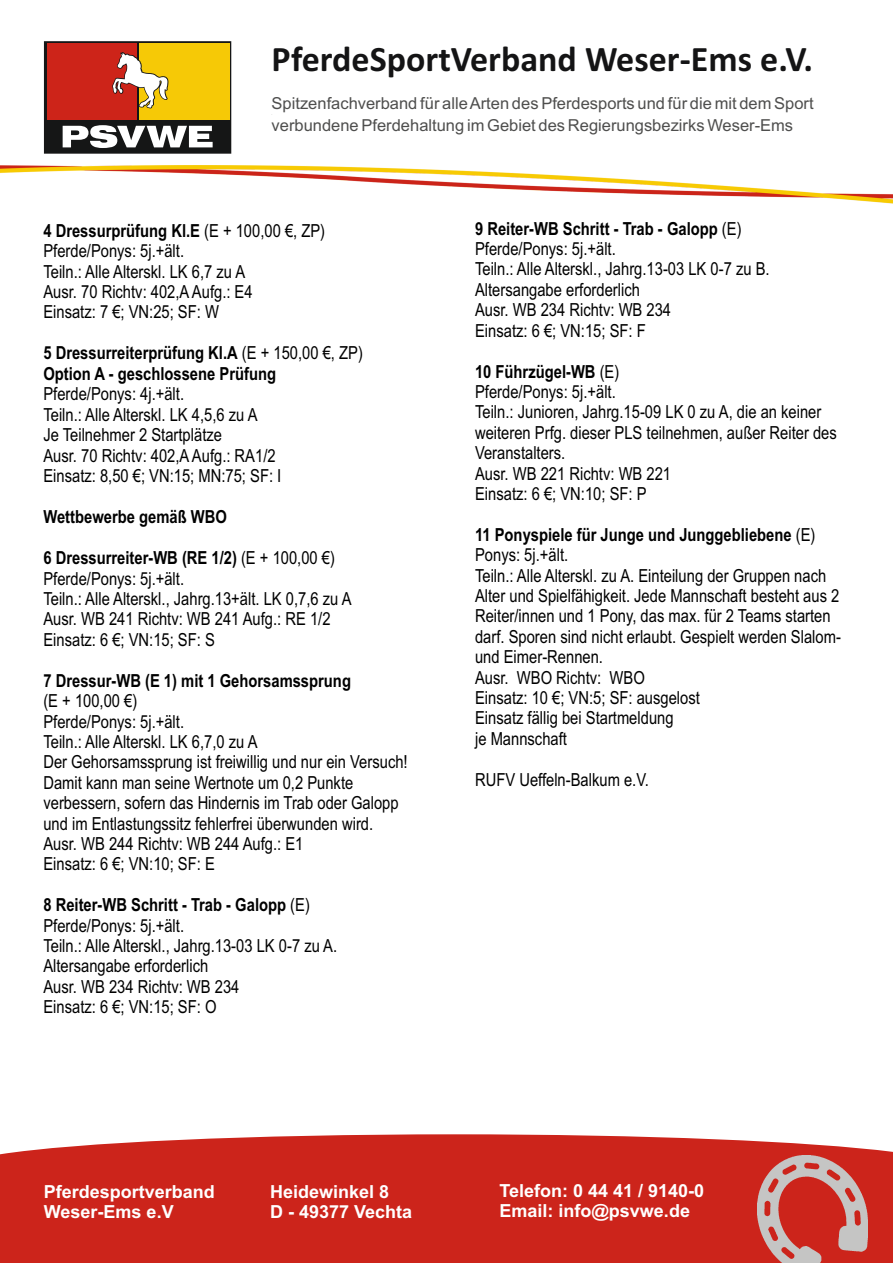
<style>
.page{position:relative;width:893px;height:1263px;background:#fff}
.page>*{position:absolute;margin:0;border:0;box-sizing:border-box;transform-origin:0 0}
.t1{font:700 36px "Calibri";color:#141415}
.t2{font:18px/20.4px "Arial Narrow";color:#000}
.t3{font:700 18px/20.5px "Arial Narrow";color:#000}
.t4{font:700 18px/20.1px "Arial";color:#fff}
.t5{font:16.5px/21.8px "Arial";color:#4e4e4d}
.s1{font-weight:700}
.s2{font-weight:400}
</style>
<div class="page">
<div style="left:0;top:1167px;width:893px;height:96px;background:#cc241b"></div>
<svg style="left:0;top:1134px;width:893px;height:66px;fill:#cc241b"></svg>
<svg style="left:44px;top:41px;width:187px;height:107px;background:#bb7837"></svg>
<img style="left:758px;top:1156px;width:110px;height:107px">
<img style="left:1px;top:148px;width:892px;height:56px">
<h1 class="t1" style="left:272px;top:44px;width:543px">PferdeSportVerband Weser-Ems e.V.</h1>
<p class="t5" style="left:272px;top:94px;width:544px">Spitzenfachverband für alle Arten des Pferdesports und für die mit dem Sport verbundene Pferdehaltung im Gebiet des Regierungsbezirks Weser-Ems</p>
<p class="t2" style="left:43px;top:222px;width:283px"><span class="s1">4 Dressurprüfung Kl.E</span> (E + 100,00 €, ZP)<br>Pferde/Ponys: 5j.+ält.<br>Teiln.: Alle Alterskl. LK 6,7 zu A<br>Ausr. 70 Richtv: 402,A Aufg.: E4<br>Einsatz: 7 €; VN:25; SF: W</p>
<p class="t3" style="left:43px;top:344px;width:321px">5 Dressurreiterprüfung Kl.A <span class="s2">(E + 150,00 €, ZP)<br></span>Option A - geschlossene Prüfung</p>
<p class="t2" style="left:43px;top:385px;width:239px">Pferde/Ponys: 4j.+ält.<br>Teiln.: Alle Alterskl. LK 4,5,6 zu A<br>Je Teilnehmer 2 Startplätze<br>Ausr. 70 Richtv: 402,A Aufg.: RA1/2<br>Einsatz: 8,50 €; VN:15; MN:75; SF: I</p>
<p class="t3" style="left:43px;top:508px;width:185px">Wettbewerbe gemäß WBO</p>
<p class="t2" style="left:43px;top:549px;width:310px"><span class="s1">6 Dressurreiter-WB (RE 1/2)</span> (E + 100,00 €)<br>Pferde/Ponys: 5j.+ält.<br>Teiln.: Alle Alterskl., Jahrg.13+ält. LK 0,7,6 zu A Ausr. WB 241 Richtv: WB 241 Aufg.: RE 1/2<br>Einsatz: 6 €; VN:15; SF: S</p>
<p class="t3" style="left:43px;top:672px;width:309px">7 Dressur-WB (E 1) mit 1 Gehorsamssprung</p>
<p class="t2" style="left:43px;top:692px;width:366px">(E + 100,00 €)<br>Pferde/Ponys: 5j.+ält.<br>Teiln.: Alle Alterskl. LK 6,7,0 zu A<br>Der Gehorsamssprung ist freiwillig und nur ein Versuch!<br>Damit kann man seine Wertnote um 0,2 Punkte verbessern, sofern das Hindernis im Trab oder Galopp und im Entlastungssitz fehlerfrei überwunden wird.<br>Ausr. WB 244 Richtv: WB 244 Aufg.: E1<br>Einsatz: 6 €; VN:10; SF: E</p>
<p class="t2" style="left:43px;top:896px;width:295px"><span class="s1">8 Reiter-WB Schritt - Trab - Galopp</span> (E)<br>Pferde/Ponys: 5j.+ält.<br>Teiln.: Alle Alterskl., Jahrg.13-03 LK 0-7 zu A.<br>Altersangabe erforderlich<br>Ausr. WB 234 Richtv: WB 234<br>Einsatz: 6 €; VN:15; SF: O</p>
<p class="t2" style="left:475px;top:220px;width:296px"><span class="s1">9 Reiter-WB Schritt - Trab - Galopp</span> (E)<br>Pferde/Ponys: 5j.+ält.<br>Teiln.: Alle Alterskl., Jahrg.13-03 LK 0-7 zu B.<br>Altersangabe erforderlich<br>Ausr. WB 234 Richtv: WB 234<br>Einsatz: 6 €; VN:15; SF: F</p>
<p class="t2" style="left:475px;top:363px;width:363px"><span class="s1">10 Führzügel-WB</span> (E)<br>Pferde/Ponys: 5j.+ält.<br>Teiln.: Junioren, Jahrg.15-09 LK 0 zu A, die an keiner weiteren Prfg. dieser PLS teilnehmen, außer Reiter des<br>Veranstalters.<br>Ausr. WB 221 Richtv: WB 221<br>Einsatz: 6 €; VN:10; SF: P</p>
<p class="t2" style="left:475px;top:526px;width:367px"><span class="s1">11 Ponyspiele für Junge und Junggebliebene</span> (E)<br>Ponys: 5j.+ält.<br>Teiln.: Alle Alterskl. zu A. Einteilung der Gruppen nach Alter und Spielfähigkeit. Jede Mannschaft besteht aus 2<br>Reiter/innen und 1 Pony, das max. für 2 Teams starten darf. Sporen sind nicht erlaubt. Gespielt werden Slalom&shy;und Eimer-Rennen.<br>Ausr. WBO Richtv: WBO<br>Einsatz: 10 €; VN:5; SF: ausgelost<br>Einsatz fällig bei Startmeldung<br>je Mannschaft</p>
<p class="t2" style="left:475px;top:771px;width:175px">RUFV Ueffeln-Balkum e.V.</p>
<p class="t4" style="left:44px;top:1183px;width:173px">Pferdesportverband<br>Weser-Ems e.V</p>
<p class="t4" style="left:270px;top:1183px;width:144px">Heidewinkel 8<br>D - 49377 Vechta</p>
<p class="t4" style="left:499px;top:1182px;width:206px">Telefon: 0 44 41 / 9140-0<br>Email: info@psvwe.de</p>
</div>
